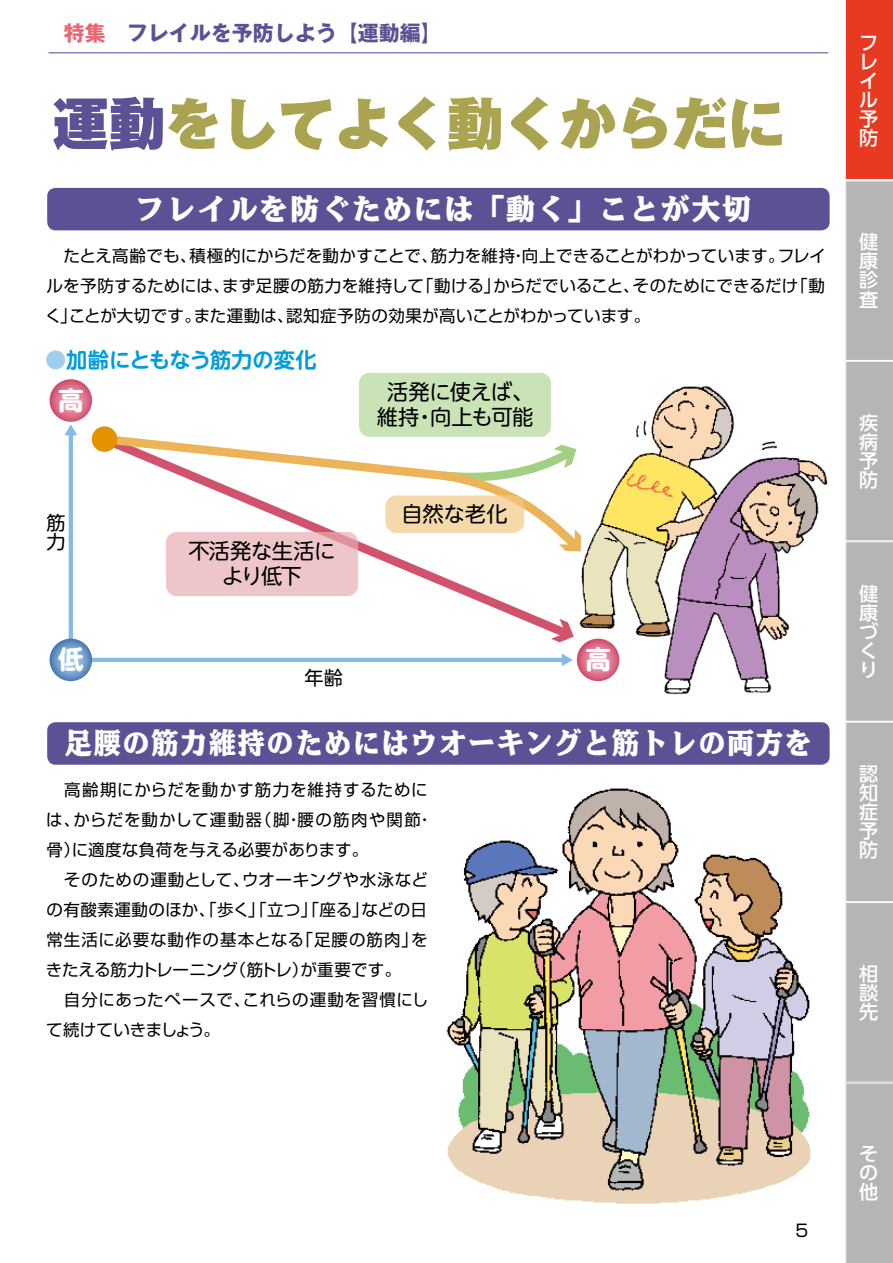
<style>
.page{position:relative;width:893px;height:1263px;background:#fff}
.page>*{position:absolute;margin:0;border:0;box-sizing:border-box;transform-origin:0 0}
.t1{font:900 56.4px "Gothic MB101 Pro";color:#aaa34f}
.t2{font:29.7px "Ro NOW Std MU";letter-spacing:.035em;color:#fff;scale:.93 1}
.t3{font:29.7px "Ro NOW Std MU";letter-spacing:.035em;color:#fff}
.t4{font:700 25.5px "UD Shin M Go Pro";color:#fff}
.t5{font:21.3px/25.5px "UD Shin M Go Pro";letter-spacing:-.02em;color:#000;text-align:center}
.t6{font:700 21.3px "UD Shin M Go Pro De";letter-spacing:-.005em;color:#009ddd}
.t7{font:700 21px "Gothic MB101 Pro";color:#5d5196}
.t8{font:500 19.2px/19.2px "UD Shin Go Pro";color:#fff;text-align:justify}
.t9{font:19.2px/19.2px "UD Shin M Go Pro";color:#000}
.t10{font:16.95px "Shin Go Pro";color:#000}
.t11{font:16.5px/30px "Shin Go Pro";letter-spacing:.025em;color:#000;text-align:justify}
.s1{color:#eb6671}
.s2{color:#5d5196}
.s3{color:#a0ceef}
</style>
<div class="page">
<div style="left:47px;top:188px;width:783px;height:42px;background:#5d5196;border-radius:9px"></div>
<div style="left:47px;top:722px;width:783px;height:43px;background:#5d5196;border-radius:9px"></div>
<svg style="left:568px;top:622px;width:6px;height:17px"></svg>
<svg style="left:67px;top:429px;width:501px;height:235px"></svg>
<svg style="left:562px;top:653px;width:11px;height:13px"></svg>
<svg style="left:64px;top:424px;width:13px;height:11px"></svg>
<svg style="left:95px;top:430px;width:480px;height:124px"></svg>
<svg style="left:559px;top:529px;width:16px;height:22px"></svg>
<svg style="left:50px;top:639px;width:42px;height:42px"></svg>
<svg style="left:50px;top:379px;width:42px;height:43px"></svg>
<div style="left:359px;top:373px;width:192px;height:64px;background:#cae3b6;border-radius:11px"></div>
<div style="left:166px;top:532px;width:192px;height:64px;background:#eec6c9;border-radius:11px"></div>
<div style="left:92px;top:426px;width:25px;height:26px;background:#e39300;border-radius:50%"></div>
<div style="left:385px;top:495px;width:139px;height:38px;background:#f5d9ab;border-radius:11px"></div>
<img style="left:575px;top:385px;width:253px;height:310px">
<img style="left:446px;top:788px;width:365px;height:416px">
<hr style="left:49px;top:52px;width:779px;height:1px;background:#5d5196">
<svg style="left:845px;top:0;width:48px;height:1263px;background:#bfa8a5"></svg>
<p class="t7" style="left:64px;top:15px;width:379px"><span class="s1">特集</span>　フレイルを予防しよう【運動編】</p>
<h1 class="t1" style="left:53px;top:76px;width:734px"><span class="s2">運動</span>をしてよく動くからだに</h1>
<h2 class="t3" style="left:135px;top:188px;width:618px">フレイルを防ぐためには「動く」ことが大切</h2>
<p class="t11" style="left:45px;top:239px;width:782px">　たとえ高齢でも、積極的にからだを動かすことで、筋力を維持・向上できることがわかっています。フレイルを予防するためには、まず足腰の筋力を維持して「動ける」からだでいること、そのためにできるだけ「動く」ことが大切です。また運動は、認知症予防の効果が高いことがわかっています。</p>
<p class="t6" style="left:45px;top:343px;width:273px"><span class="s3">●</span>加齢にともなう筋力の変化</p>
<h3 class="t4" style="left:58px;top:379px;width:27px">高</h3>
<p class="t9" style="left:47px;top:512px;width:20px">筋力</p>
<h3 class="t4" style="left:58px;top:638px;width:27px">低</h3>
<p class="t5" style="left:189px;top:537px;width:148px">不活発な生活により低下</p>
<p class="t9" style="left:304px;top:667px;width:40px">年齢</p>
<p class="t5" style="left:377px;top:378px;width:158px">活発に使えば、維持・向上も可能</p>
<p class="t5" style="left:402px;top:500px;width:108px">自然な老化</p>
<h3 class="t4" style="left:585px;top:638px;width:27px">高</h3>
<h2 class="t2" style="left:65px;top:722px;width:805px">足腰の筋力維持のためにはウオーキングと筋トレの両方を</h2>
<p class="t11" style="left:46px;top:773px;width:388px;text-align:left">　高齢期にからだを動かす筋力を維持するためには、からだを動かして運動器（脚・腰の筋肉や関節・骨）に適度な負荷を与える必要があります。<br>　そのための運動として、ウオーキングや水泳などの有酸素運動のほか、「歩く」「立つ」「座る」などの日常生活に必要な動作の基本となる「足腰の筋肉」をきたえる筋力トレーニング（筋トレ）が重要です。<br>　自分にあったペースで、これらの運動を習慣にして続けていきましょう。</p>
<p class="t8" style="left:859px;top:32px;width:20px">フレイル予防</p>
<p class="t8" style="left:859px;top:232px;width:20px">健康診査</p>
<p class="t8" style="left:859px;top:412px;width:20px">疾病予防</p>
<p class="t8" style="left:859px;top:583px;width:21px;text-align:left">健康づくり</p>
<p class="t8" style="left:859px;top:763px;width:20px">認知症予防</p>
<p class="t8" style="left:859px;top:963px;width:20px">相談先</p>
<p class="t10" style="left:795px;top:1216px;width:14px">5</p>
<p class="t8" style="left:859px;top:1143px;width:20px">その他</p>
</div>
